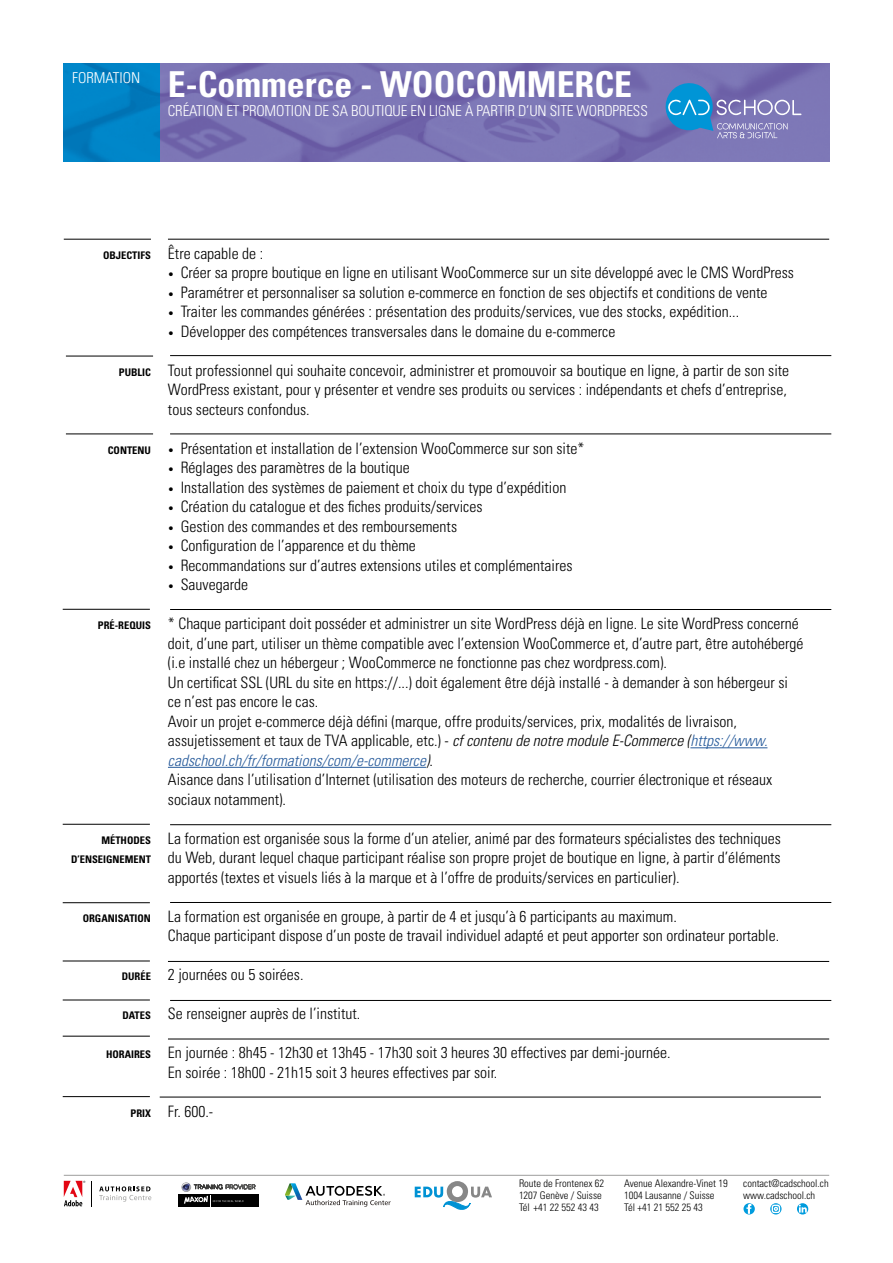
<style>
.page{position:relative;width:893px;height:1263px;background:#fff}
.page>*{position:absolute;margin:0;border:0;box-sizing:border-box;transform-origin:0 0}
.t1{font:700 condensed 35.7px "Univers LT Std";color:#fff}
.texte{font:300 condensed 15.75px/19.5px "Univers LT Std";color:#000}
.t2{font:300 condensed 15px "Univers LT Std";letter-spacing:-.01em;color:#fff}
.t3{font:300 condensed 10.5px/12px "Univers LT Std";color:#000}
.petit_titre_1{font:700 condensed 10.5px "Univers LT Std";color:#000}
.s1{font-size:10.5px}
.s2{font-style:italic}
.s3{font-style:italic;color:#275b9b}
</style>
<div class="page">
<img style="left:159px;top:64px;width:670px;height:97px">
<svg style="left:64px;top:64px;width:95px;height:97px;background:#0081c4"></svg>
<svg style="left:666px;top:83px;width:135px;height:55px;background:#6a86c1"></svg>
<svg style="left:797px;top:1203px;width:11px;height:11px"></svg>
<svg style="left:770px;top:1203px;width:11px;height:11px"></svg>
<svg style="left:743px;top:1203px;width:12px;height:11px"></svg>
<hr style="left:64px;top:1175px;width:765px;height:1px;background:#9d9d9c">
<svg style="left:415px;top:1181px;width:77px;height:28px"></svg>
<svg style="left:64px;top:1181px;width:21px;height:25px"></svg>
<svg style="left:99px;top:1186px;width:52px;height:16px"></svg>
<svg style="left:285px;top:1183px;width:106px;height:24px"></svg>
<div style="left:178px;top:1194px;width:81px;height:13px;background:#000"></div>
<svg style="left:181px;top:1182px;width:75px;height:25px"></svg>
<hr style="left:690px;top:747px;width:77px;height:1px;background:#275b9b">
<hr style="left:168px;top:767px;width:258px;height:1px;background:#275b9b">
<hr style="left:64px;top:239px;width:87px;height:1px;background:#000">
<hr style="left:168px;top:239px;width:661px;height:1px;background:#000">
<hr style="left:170px;top:434px;width:661px;height:1px;background:#000">
<hr style="left:170px;top:355px;width:661px;height:1px;background:#000">
<hr style="left:170px;top:609px;width:661px;height:1px;background:#000">
<hr style="left:168px;top:1039px;width:661px;height:1px;background:#000">
<hr style="left:168px;top:961px;width:661px;height:1px;background:#000">
<hr style="left:170px;top:902px;width:661px;height:1px;background:#000">
<hr style="left:66px;top:434px;width:87px;height:1px;background:#000">
<hr style="left:66px;top:356px;width:87px;height:1px;background:#000">
<hr style="left:63px;top:609px;width:87px;height:1px;background:#000">
<hr style="left:63px;top:1000px;width:87px;height:1px;background:#000">
<hr style="left:63px;top:902px;width:87px;height:1px;background:#000">
<hr style="left:160px;top:1097px;width:661px;height:1px;background:#000">
<hr style="left:63px;top:824px;width:87px;height:1px;background:#000">
<hr style="left:170px;top:824px;width:661px;height:1px;background:#000">
<hr style="left:63px;top:961px;width:87px;height:1px;background:#000">
<hr style="left:63px;top:1036px;width:87px;height:1px;background:#000">
<hr style="left:170px;top:1000px;width:661px;height:1px;background:#000">
<hr style="left:63px;top:1096px;width:87px;height:1px;background:#000">
<p class="t2" style="left:72px;top:69px;width:70px">FORMATION</p>
<p class="t1" style="left:168px;top:62px;width:466px">E-Commerce - WOOCOMMERCE</p>
<p class="t2" style="left:168px;top:102px;width:481px">CRÉATION ET PROMOTION DE SA BOUTIQUE EN LIGNE À PARTIR D’UN SITE WORDPRESS</p>
<p class="petit_titre_1" style="left:103px;top:248px;width:49px">OBJECTIFS</p>
<p class="petit_titre_1" style="left:119px;top:365px;width:34px">PUBLIC</p>
<p class="petit_titre_1" style="left:108px;top:443px;width:45px">CONTENU</p>
<p class="petit_titre_1" style="left:98px;top:619px;width:55px">PRÉ-REQUIS</p>
<p class="petit_titre_1" style="left:101px;top:833px;width:51px">MÉTHODES</p>
<p class="petit_titre_1" style="left:71px;top:853px;width:81px">D’ENSEIGNEMENT</p>
<p class="petit_titre_1" style="left:83px;top:911px;width:70px">ORGANISATION</p>
<p class="petit_titre_1" style="left:122px;top:970px;width:31px">DURÉE</p>
<p class="petit_titre_1" style="left:122px;top:1009px;width:30px">DATES</p>
<p class="petit_titre_1" style="left:106px;top:1048px;width:46px">HORAIRES</p>
<p class="petit_titre_1" style="left:131px;top:1106px;width:22px">PRIX</p>
<p class="texte" style="left:168px;top:243px;width:97px">Être capable de :</p>
<p class="texte" style="left:168px;top:263px;width:628px"><span class="s1">•</span> Créer sa propre boutique en ligne en utilisant WooCommerce sur un site développé avec le CMS WordPress</p>
<p class="texte" style="left:168px;top:282px;width:601px"><span class="s1">•</span> Paramétrer et personnaliser sa solution e-commerce en fonction de ses objectifs et conditions de vente</p>
<p class="texte" style="left:168px;top:302px;width:573px"><span class="s1">•</span> Traiter les commandes générées : présentation des produits/services, vue des stocks, expédition...</p>
<p class="texte" style="left:168px;top:321px;width:449px"><span class="s1">•</span> Développer des compétences transversales dans le domaine du e-commerce</p>
<p class="texte" style="left:168px;top:360px;width:623px">Tout professionnel qui souhaite concevoir, administrer et promouvoir sa boutique en ligne, à partir de son site<br>WordPress existant, pour y présenter et vendre ses produits ou services : indépendants et chefs d’entreprise, tous secteurs confondus.</p>
<p class="texte" style="left:168px;top:438px;width:418px"><span class="s1">•</span> Présentation et installation de l’extension WooCommerce sur son site*</p>
<p class="texte" style="left:168px;top:458px;width:243px"><span class="s1">•</span> Réglages des paramètres de la boutique</p>
<p class="texte" style="left:168px;top:477px;width:400px"><span class="s1">•</span> Installation des systèmes de paiement et choix du type d’expédition</p>
<p class="texte" style="left:168px;top:497px;width:316px"><span class="s1">•</span> Création du catalogue et des fiches produits/services</p>
<p class="texte" style="left:168px;top:516px;width:291px"><span class="s1">•</span> Gestion des commandes et des remboursements</p>
<p class="texte" style="left:168px;top:536px;width:249px"><span class="s1">•</span> Configuration de l’apparence et du thème</p>
<p class="texte" style="left:168px;top:555px;width:406px"><span class="s1">•</span> Recommandations sur d’autres extensions utiles et complémentaires</p>
<p class="texte" style="left:168px;top:575px;width:82px"><span class="s1">•</span> Sauvegarde</p>
<p class="texte" style="left:168px;top:614px;width:637px">* Chaque participant doit posséder et administrer un site WordPress déjà en ligne. Le site WordPress concerné doit, d’une part, utiliser un thème compatible avec l’extension WooCommerce et, d’autre part, être autohébergé (i.e installé chez un hébergeur ; WooCommerce ne fonctionne pas chez wordpress.com).</p>
<p class="texte" style="left:168px;top:672px;width:622px">Un certificat SSL (URL du site en https://...) doit également être déjà installé - à demander à son hébergeur si ce n’est pas encore le cas.</p>
<p class="texte" style="left:168px;top:711px;width:601px">Avoir un projet e-commerce déjà défini (marque, offre produits/services, prix, modalités de livraison, assujetissement et taux de TVA applicable, etc.) - <span class="s2">cf contenu de notre module E-Commerce (</span><span class="s3">https://www. cadschool.ch/fr/formations/com/e-commerce</span><span class="s2">)</span>.</p>
<p class="texte" style="left:168px;top:770px;width:606px">Aisance dans l’utilisation d’Internet (utilisation des moteurs de recherche, courrier électronique et réseaux sociaux notamment).</p>
<p class="texte" style="left:168px;top:828px;width:614px;text-align:justify">La formation est organisée sous la forme d’un atelier, animé par des formateurs spécialistes des techniques du Web, durant lequel chaque participant réalise son propre projet de boutique en ligne, à partir d’éléments apportés (textes et visuels liés à la marque et à l’offre de produits/services en particulier).</p>
<p class="texte" style="left:168px;top:906px;width:613px">La formation est organisée en groupe, à partir de 4 et jusqu’à 6 participants au maximum.<br>Chaque participant dispose d’un poste de travail individuel adapté et peut apporter son ordinateur portable.</p>
<p class="texte" style="left:168px;top:965px;width:137px">2 journées ou 5 soirées.</p>
<p class="texte" style="left:168px;top:1004px;width:194px">Se renseigner auprès de l’institut.</p>
<p class="texte" style="left:168px;top:1043px;width:504px">En journée : 8h45 - 12h30 et 13h45 - 17h30 soit 3 heures 30 effectives par demi-journée.</p>
<p class="texte" style="left:168px;top:1062px;width:331px">En soirée : 18h00 - 21h15 soit 3 heures effectives par soir.</p>
<p class="texte" style="left:168px;top:1101px;width:47px">Fr. 600.-</p>
<p class="t3" style="left:519px;top:1177px;width:87px">Route de Frontenex 62<br>1207 Genève / Suisse<br>Tél +41 22 552 43 43</p>
<p class="t3" style="left:624px;top:1177px;width:105px">Avenue Alexandre-Vinet 19<br>1004 Lausanne / Suisse<br>Tél +41 21 552 25 43</p>
<p class="t3" style="left:743px;top:1177px;width:87px">contact@cadschool.ch www.cadschool.ch</p>
</div>
